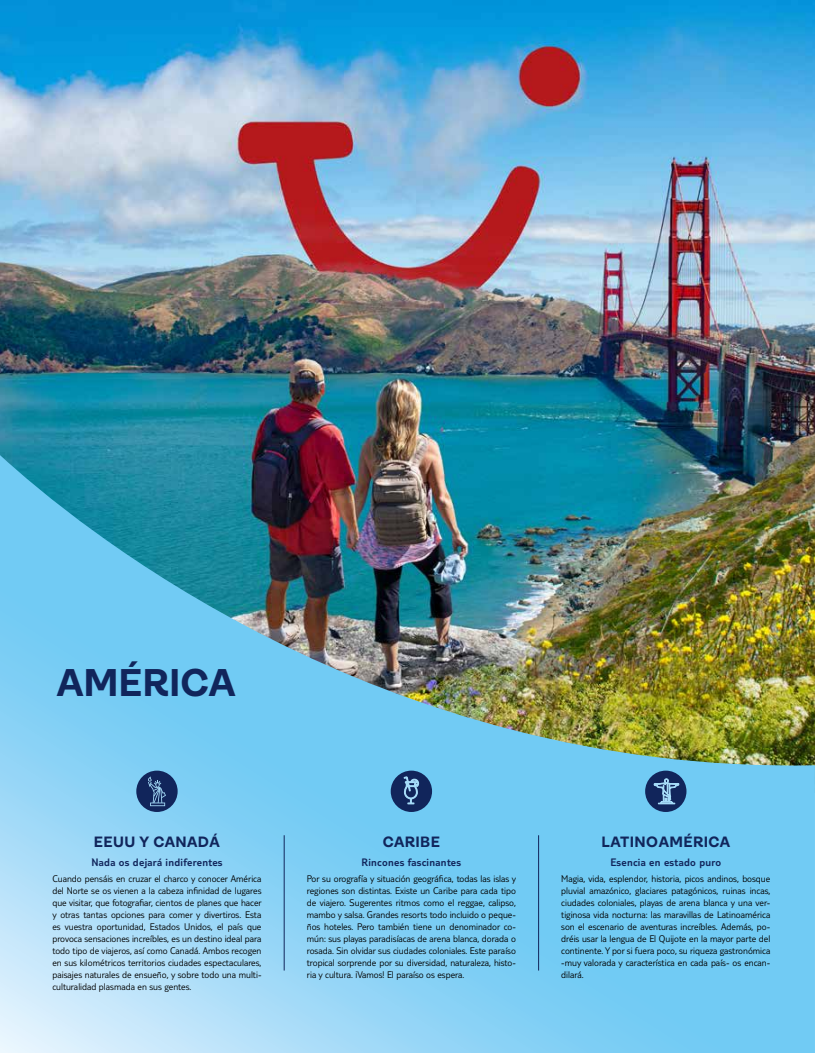
<style>
.page{position:relative;width:815px;height:1053px;background:#fff}
.page>*{position:absolute;margin:0;border:0;box-sizing:border-box;transform-origin:0 0}
.t1{font:700 38.75px "Ambit";color:#11255b}
.t2{font:700 15px "Ambit";letter-spacing:.025em;color:#11255b}
.t3{font:300 11.25px "TUI Type";letter-spacing:.025em;color:#11255b}
.t4{font:300 10px/12px "TUI Type";color:#000;text-align:justify}
</style>
<div class="page">
<img style="left:0;top:0;width:815px;height:455px">
<img style="left:0;top:455px;width:815px;height:597px">
<hr style="left:284px;top:835px;width:1px;height:135px;background:#11255b">
<div style="left:391px;top:770px;width:41px;height:42px;background:#11255b;border-radius:50%"></div>
<div style="left:136px;top:770px;width:42px;height:42px;background:#11255b;border-radius:50%"></div>
<div style="left:645px;top:770px;width:41px;height:42px;background:#11255b;border-radius:50%"></div>
<hr style="left:538px;top:835px;width:1px;height:135px;background:#11255b">
<svg style="left:654px;top:778px;width:25px;height:26px"></svg>
<svg style="left:404px;top:776px;width:16px;height:28px"></svg>
<svg style="left:150px;top:805px;width:15px;height:1px"></svg>
<svg style="left:148px;top:776px;width:18px;height:29px"></svg>
<h1 class="t1" style="left:57px;top:661px;width:180px">AMÉRICA</h1>
<h2 class="t2" style="left:94px;top:833px;width:127px">EEUU Y CANADÁ</h2>
<p class="t3" style="left:91px;top:855px;width:133px">Nada os dejará indiferentes</p>
<p class="t4" style="left:52px;top:872px;width:211px">Cuando pensáis en cruzar el charco y conocer América del Norte se os vienen a la cabeza infinidad de lugares que visitar, que fotografiar, cientos de planes que hacer y otras tantas opciones para comer y divertiros. Esta es vuestra oportunidad, Estados Unidos, el país que provoca sensaciones increíbles, es un destino ideal para todo tipo de viajeros, así como Canadá. Ambos recogen en sus kilométricos territorios ciudades espectaculares, paisajes naturales de ensueño, y sobre todo una multi&shy;culturalidad plasmada en sus gentes.</p>
<h2 class="t2" style="left:383px;top:833px;width:59px">CARIBE</h2>
<p class="t3" style="left:362px;top:855px;width:101px">Rincones fascinantes</p>
<p class="t4" style="left:307px;top:872px;width:211px">Por su orografía y situación geográfica, todas las islas y regiones son distintas. Existe un Caribe para cada tipo de viajero. Sugerentes ritmos como el reggae, calipso, mambo y salsa. Grandes resorts todo incluido o peque&shy;ños hoteles. Pero también tiene un denominador co&shy;mún: sus playas paradisíacas de arena blanca, dorada o rosada. Sin olvidar sus ciudades coloniales. Este paraíso tropical sorprende por su diversidad, naturaleza, histo&shy;ria y cultura. ¡Vamos! El paraíso os espera.</p>
<h2 class="t2" style="left:601px;top:833px;width:130px">LATINOAMÉRICA</h2>
<p class="t3" style="left:610px;top:855px;width:112px">Esencia en estado puro</p>
<p class="t4" style="left:561px;top:872px;width:211px">Magia, vida, esplendor, historia, picos andinos, bosque pluvial amazónico, glaciares patagónicos, ruinas incas, ciudades coloniales, playas de arena blanca y una ver&shy;tiginosa vida nocturna: las maravillas de Latinoamérica son el escenario de aventuras increíbles. Además, po&shy;dréis usar la lengua de El Quijote en la mayor parte del continente. Y por si fuera poco, su riqueza gastronómica -muy valorada y característica en cada país- os encan&shy;dilará.</p>
</div>
